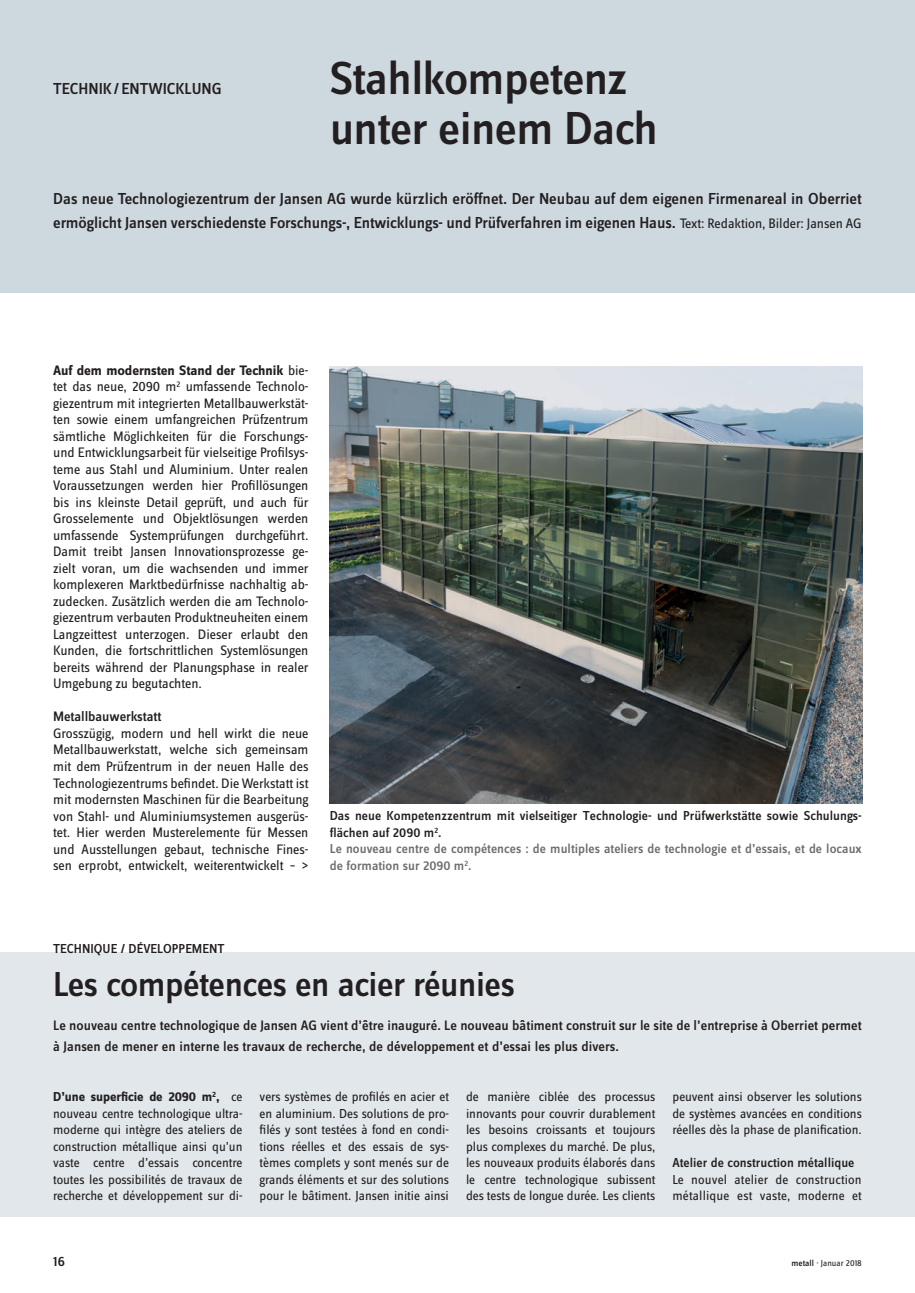
<style>
.page{position:relative;width:915px;height:1293px;background:#fff}
.page>*{position:absolute;margin:0;border:0;box-sizing:border-box;transform-origin:0 0}
.t1{font:500 48px "Zine Sans Dis";letter-spacing:-.015em;color:#231f20}
.FR_Lead_9_5_med{font:500 36px "Zine Sans Dis";letter-spacing:-.015em;color:#231f20}
.DE_rubrik_11{font:500 16.5px/24px "Zine Sans Dis";letter-spacing:-.005em;color:#231f20}
.DE_Grundtext_o_EZ{font:14.25px/16.5px "Zine Sans Dis";letter-spacing:-.005em;color:#231f20;text-align:justify}
.FR_Lead_9_5_med-2{font:500 14.25px/21px "Zine Sans Dis";color:#231f20}
.DE_Grundtext_o_EZ-2{font:500 14.25px "Zine Sans Dis";letter-spacing:-.005em;color:#231f20}
.DE_Grundtext_o_EZ-3{font:13.5px/16.5px "Zine Sans Dis";letter-spacing:-.005em;color:#231f20;text-align:justify}
.DE_Grundtext_o_EZ-4{font:500 13.5px/16.5px "Zine Sans Dis";color:#231f20}
.DE_Grundtext_o_EZ-5{font:500 13.5px/16.5px "Zine Sans Dis";color:#6c6d70}
.FR_rubrik_9__med{font:500 13.5px "Zine Sans Dis";color:#231f20}
.t2{font:9px "Zine Sans Dis";color:#231f20}
.s1{font-weight:400;font-size:14.25px}
.s2{font-weight:700}
.s3{font-weight:500}
</style>
<div class="page">
<div style="left:0;top:952px;width:914px;height:264px;background:#e1e7ea"></div>
<div style="left:0;top:0;width:914px;height:292px;background:#cdd8df"></div>
<img style="left:330px;top:366px;width:531px;height:438px">
<p class="DE_rubrik_11" style="left:53px;top:77px;width:170px">TECHNIK/ ENTWICKLUNG</p>
<p class="t1" style="left:330px;top:54px;width:299px">Stahlkompetenz</p>
<p class="t1" style="left:330px;top:104px;width:329px">unter einem Dach</p>
<p class="DE_rubrik_11" style="left:53px;top:187px;width:809px">Das neue Technologiezentrum der Jansen AG wurde kürzlich eröffnet. Der Neubau auf dem eigenen Firmenareal in Oberriet ermöglicht Jansen verschiedenste Forschungs-, Entwicklungs- und Prüfverfahren im eigenen Haus. <span class="s1">Text: Redaktion, Bilder: Jansen AG</span></p>
<p class="DE_Grundtext_o_EZ" style="left:53px;top:362px;width:257px"><span class="s2">Auf dem modernsten Stand der Technik</span> bie&shy;tet das neue, 2090 m<sup>2</sup> umfassende Technolo&shy;giezentrum mit integrierten Metallbauwerkstät&shy;ten sowie einem umfangreichen Prüfzentrum sämtliche Möglichkeiten für die Forschungs&shy;und Entwicklungsarbeit für vielseitige Profilsys&shy;teme aus Stahl und Aluminium. Unter realen Voraussetzungen werden hier Profillösungen bis ins kleinste Detail geprüft, und auch für Grosselemente und Objektlösungen werden umfassende Systemprüfungen durchgeführt.<br>Damit treibt Jansen Innovationsprozesse ge&shy;zielt voran, um die wachsenden und immer komplexeren Marktbedürfnisse nachhaltig ab&shy;zudecken. Zusätzlich werden die am Technolo&shy;giezentrum verbauten Produktneuheiten einem Langzeittest unterzogen. Dieser erlaubt den Kunden, die fortschrittlichen Systemlösungen bereits während der Planungsphase in realer Umgebung zu begutachten.</p>
<p class="DE_Grundtext_o_EZ-2" style="left:53px;top:709px;width:110px">Metallbauwerkstatt</p>
<p class="DE_Grundtext_o_EZ" style="left:53px;top:725px;width:257px">Grosszügig, modern und hell wirkt die neue Metallbauwerkstatt, welche sich gemeinsam mit dem Prüfzentrum in der neuen Halle des Technologiezentrums befindet. Die Werkstatt ist mit modernsten Maschinen für die Bearbeitung von Stahl- und Aluminiumsystemen ausgerüs&shy;tet. Hier werden Musterelemente für Messen und Ausstellungen gebaut, technische Fines&shy;sen erprobt, entwickelt, weiterentwickelt – &gt;</p>
<p class="DE_Grundtext_o_EZ-4" style="left:330px;top:808px;width:533px">Das neue Kompetenzzentrum mit vielseitiger Technologie- und Prüfwerkstätte sowie Schulungs&shy;flächen auf 2090 m<sup>2</sup>.</p>
<p class="DE_Grundtext_o_EZ-5" style="left:330px;top:841px;width:533px">Le nouveau centre de compétences : de multiples ateliers de technologie et d’essais, et de locaux de formation sur 2090 m<sup>2</sup>.</p>
<p class="FR_rubrik_9__med" style="left:53px;top:941px;width:173px">TECHNIQUE / DÉVELOPPEMENT</p>
<p class="FR_Lead_9_5_med" style="left:53px;top:966px;width:463px">Les compétences en acier réunies</p>
<p class="FR_Lead_9_5_med-2" style="left:53px;top:1015px;width:809px">Le nouveau centre technologique de Jansen AG vient d’être inauguré. Le nouveau bâtiment construit sur le site de l’entreprise à Oberriet permet à Jansen de mener en interne les travaux de recherche, de développement et d’essai les plus divers.</p>
<p class="DE_Grundtext_o_EZ-3" style="left:53px;top:1089px;width:191px"><span class="s2">D’une superficie de 2090 m</span><sup>2</sup><span class="s2">,</span> ce nouveau centre technologique ultra&shy;moderne qui intègre des ateliers de construction métallique ainsi qu’un vaste centre d’essais concentre toutes les possibilités de travaux de recherche et développement sur di-</p>
<p class="DE_Grundtext_o_EZ-3" style="left:259px;top:1089px;width:191px">vers systèmes de profilés en acier et en aluminium. Des solutions de pro&shy;filés y sont testées à fond en condi&shy;tions réelles et des essais de sys&shy;tèmes complets y sont menés sur de grands éléments et sur des solutions pour le bâtiment. Jansen initie ainsi</p>
<p class="DE_Grundtext_o_EZ-3" style="left:466px;top:1089px;width:191px">de manière ciblée des processus innovants pour couvrir durablement les besoins croissants et toujours plus complexes du marché. De plus, les nouveaux produits élaborés dans le centre technologique subissent des tests de longue durée. Les clients</p>
<p class="DE_Grundtext_o_EZ-3" style="left:672px;top:1089px;width:191px">peuvent ainsi observer les solutions de systèmes avancées en conditions réelles dès la phase de planification.</p>
<p class="DE_Grundtext_o_EZ-4" style="left:672px;top:1155px;width:183px">Atelier de construction métallique</p>
<p class="DE_Grundtext_o_EZ-3" style="left:672px;top:1171px;width:191px">Le nouvel atelier de construction métallique est vaste, moderne et</p>
<p class="FR_Lead_9_5_med-2" style="left:53px;top:1251px;width:13px">16</p>
<p class="t2" style="left:791px;top:1259px;width:72px"><span class="s3">metall</span> · Januar 2018</p>
</div>
